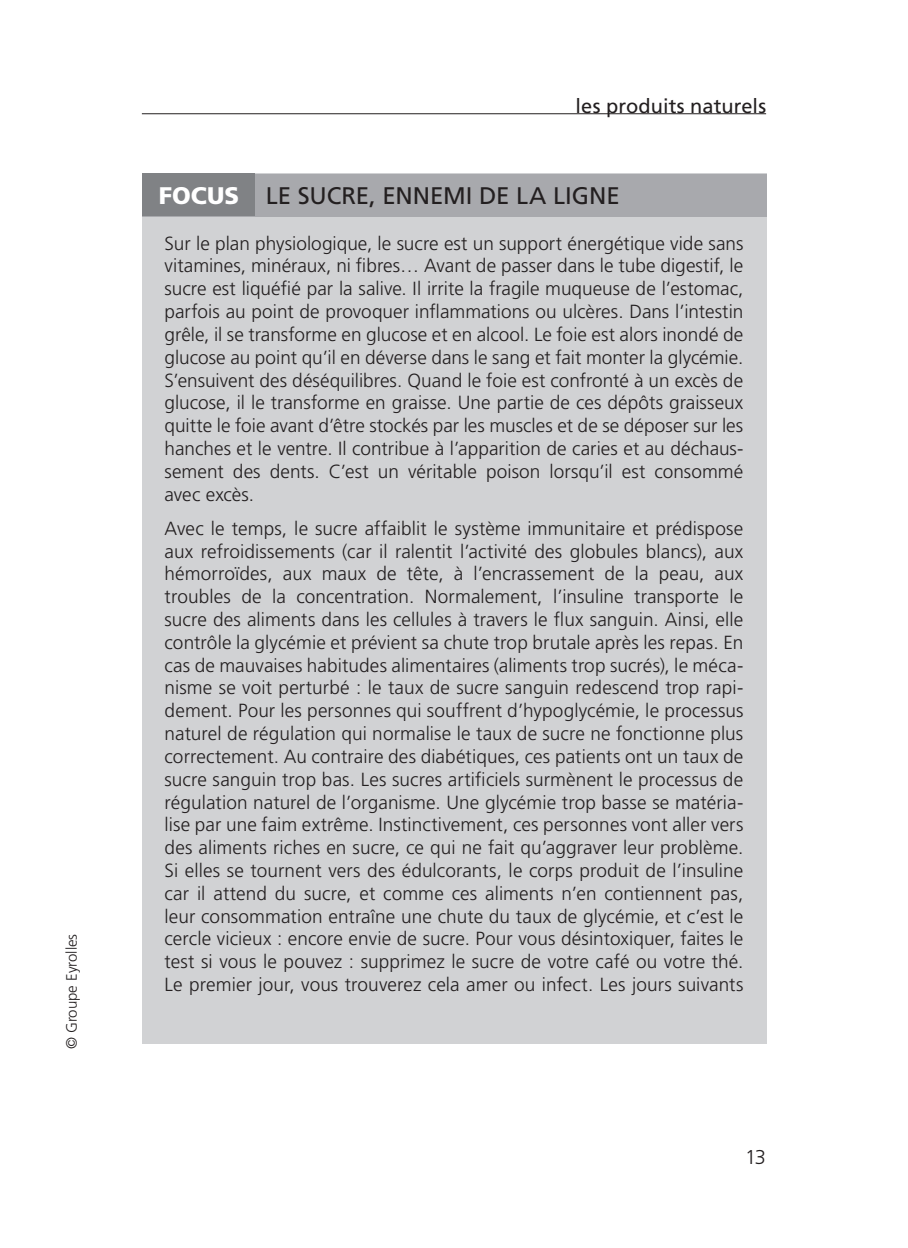
<style>
.page{position:relative;width:908px;height:1248px;background:#fff}
.page>*{position:absolute;margin:0;border:0;box-sizing:border-box;transform-origin:0 0}
.Focus_Titre{font:24px "Frutiger";letter-spacing:-.005em;color:#231f20}
.t1{font:20px "Frutiger";letter-spacing:.005em;color:#231f20}
.t2{font:300 20px "Frutiger";color:#231f20}
.Focus_texte{font:300 19px/22.8px "Frutiger";letter-spacing:.005em;color:#231f20;text-align:justify}
.t3{font:300 15px "Frutiger";color:#231f20}
.s1{font-weight:900;color:#fff}
</style>
<div class="page">
<hr style="left:142px;top:113px;width:623px;height:1px;background:#231f20">
<div style="left:142px;top:174px;width:623px;height:869px;background:#d1d2d4"></div>
<div style="left:142px;top:174px;width:623px;height:42px;background:#a8a9ad"></div>
<div style="left:142px;top:174px;width:112px;height:42px;background:#808285"></div>
<p class="t3" style="left:63px;top:1049px;width:117px;rotate:-90deg">© Groupe Eyrolles</p>
<p class="t1" style="left:575px;top:95px;width:192px">les produits naturels</p>
<p class="Focus_Titre" style="left:159px;top:181px;width:462px"><span class="s1">FOCUS</span> LE SUCRE, ENNEMI DE LA LIGNE</p>
<p class="Focus_texte" style="left:164px;top:232px;width:580px">Sur le plan physiologique, le sucre est un support énergétique vide sans vitamines, minéraux, ni fibres… Avant de passer dans le tube digestif, le sucre est liquéfié par la salive. Il irrite la fragile muqueuse de l’estomac, parfois au point de provoquer inflammations ou ulcères. Dans l’intestin grêle, il se transforme en glucose et en alcool. Le foie est alors inondé de glucose au point qu’il en déverse dans le sang et fait monter la glycémie.<br>S’ensuivent des déséquilibres. Quand le foie est confronté à un excès de glucose, il le transforme en graisse. Une partie de ces dépôts graisseux quitte le foie avant d’être stockés par les muscles et de se déposer sur les hanches et le ventre. Il contribue à l’apparition de caries et au déchaus&shy;sement des dents. C’est un véritable poison lorsqu’il est consommé avec excès.</p>
<p class="Focus_texte" style="left:164px;top:516px;width:580px">Avec le temps, le sucre affaiblit le système immunitaire et prédispose aux refroidissements (car il ralentit l’activité des globules blancs), aux hémorroïdes, aux maux de tête, à l’encrassement de la peau, aux troubles de la concentration. Normalement, l’insuline transporte le sucre des aliments dans les cellules à travers le flux sanguin. Ainsi, elle contrôle la glycémie et prévient sa chute trop brutale après les repas. En cas de mauvaises habitudes alimentaires (aliments trop sucrés), le méca&shy;nisme se voit perturbé : le taux de sucre sanguin redescend trop rapi&shy;dement. Pour les personnes qui souffrent d’hypoglycémie, le processus naturel de régulation qui normalise le taux de sucre ne fonctionne plus correctement. Au contraire des diabétiques, ces patients ont un taux de sucre sanguin trop bas. Les sucres artificiels surmènent le processus de régulation naturel de l’organisme. Une glycémie trop basse se matéria&shy;lise par une faim extrême. Instinctivement, ces personnes vont aller vers des aliments riches en sucre, ce qui ne fait qu’aggraver leur problème.<br>Si elles se tournent vers des édulcorants, le corps produit de l’insuline car il attend du sucre, et comme ces aliments n’en contiennent pas, leur consommation entraîne une chute du taux de glycémie, et c’est le cercle vicieux : encore envie de sucre. Pour vous désintoxiquer, faites le test si vous le pouvez : supprimez le sucre de votre café ou votre thé.<br>Le premier jour, vous trouverez cela amer ou infect. Les jours suivants</p>
<p class="t2" style="left:744px;top:1145px;width:22px">13</p>
</div>
